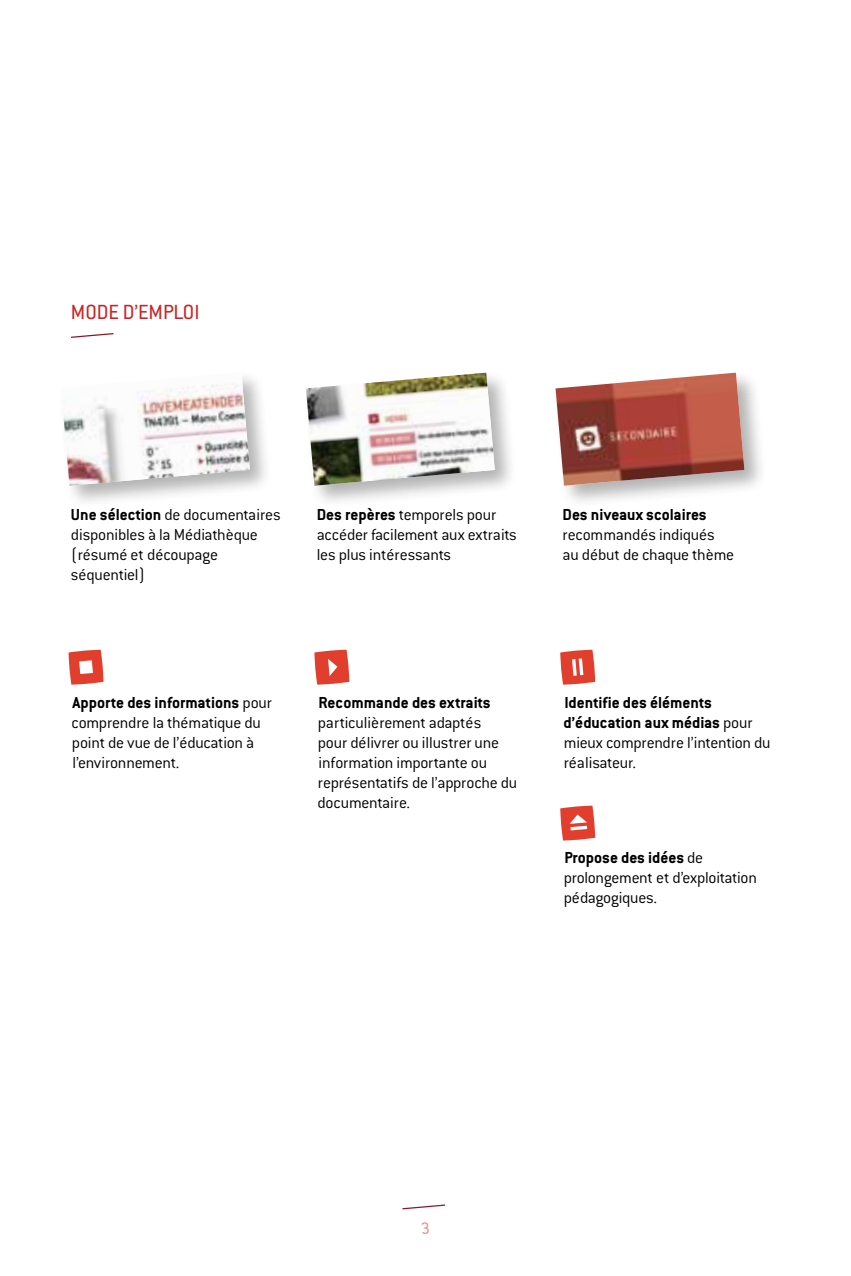
<style>
.page{position:relative;width:851px;height:1276px;background:#fff}
.page>*{position:absolute;margin:0;border:0;box-sizing:border-box;transform-origin:0 0}
.t1{font:22.5px "Conduit ITC Std";color:#cb2424}
.t2{font:300 17.5px/20px "Conduit ITC Std";letter-spacing:-.015em;color:#000}
.t3{font:700 17.5px "Conduit ITC Std";color:#000}
.s1{font-weight:700}
</style>
<div class="page">
<svg style="left:69px;top:649px;width:34px;height:35px"></svg>
<svg style="left:314px;top:649px;width:35px;height:35px"></svg>
<svg style="left:560px;top:805px;width:35px;height:35px"></svg>
<svg style="left:560px;top:649px;width:35px;height:35px"></svg>
<svg style="left:71px;top:333px;width:43px;height:5px"></svg>
<div style="left:303px;top:370px;width:214px;height:138px;background:#000;opacity:.3"></div>
<img style="left:306px;top:373px;width:188px;height:113px">
<div style="left:552px;top:370px;width:214px;height:138px;background:#000;opacity:.3"></div>
<img style="left:555px;top:373px;width:189px;height:113px">
<div style="left:58px;top:370px;width:214px;height:138px;background:#000;opacity:.3"></div>
<img style="left:61px;top:373px;width:189px;height:113px">
<svg style="left:402px;top:1204px;width:43px;height:6px"></svg>
<p class="t1" style="left:71px;top:298px;width:130px">MODE D’EMPLOI</p>
<p class="t2" style="left:317px;top:504px;width:202px"><span class="s1">Des repères</span> temporels pour accéder facilement aux extraits les plus intéressants</p>
<p class="t2" style="left:71px;top:504px;width:211px"><span class="s1">Une sélection</span> de documentaires disponibles à la Médiathèque (résumé et découpage séquentiel)</p>
<p class="t3" style="left:562px;top:504px;width:146px">Des niveaux scolaires</p>
<p class="t2" style="left:562px;top:524px;width:173px">recommandés indiqués au début de chaque thème</p>
<p class="t2" style="left:72px;top:692px;width:202px"><span class="s1">Apporte des informations</span> pour comprendre la thématique du point de vue de l’éducation à l’environnement.</p>
<p class="t3" style="left:318px;top:692px;width:174px">Recommande des extraits</p>
<p class="t2" style="left:317px;top:712px;width:201px">particulièrement adaptés<br>pour délivrer ou illustrer une information importante ou représentatifs de l’approche du documentaire.</p>
<p class="t2" style="left:563px;top:692px;width:209px"><span class="s1">Identifie des éléments d’éducation aux médias</span> pour mieux comprendre l’intention du réalisateur.</p>
<p class="t2" style="left:563px;top:847px;width:195px"><span class="s1">Propose des idées</span> de prolongement et d’exploitation pédagogiques.</p>
</div>
